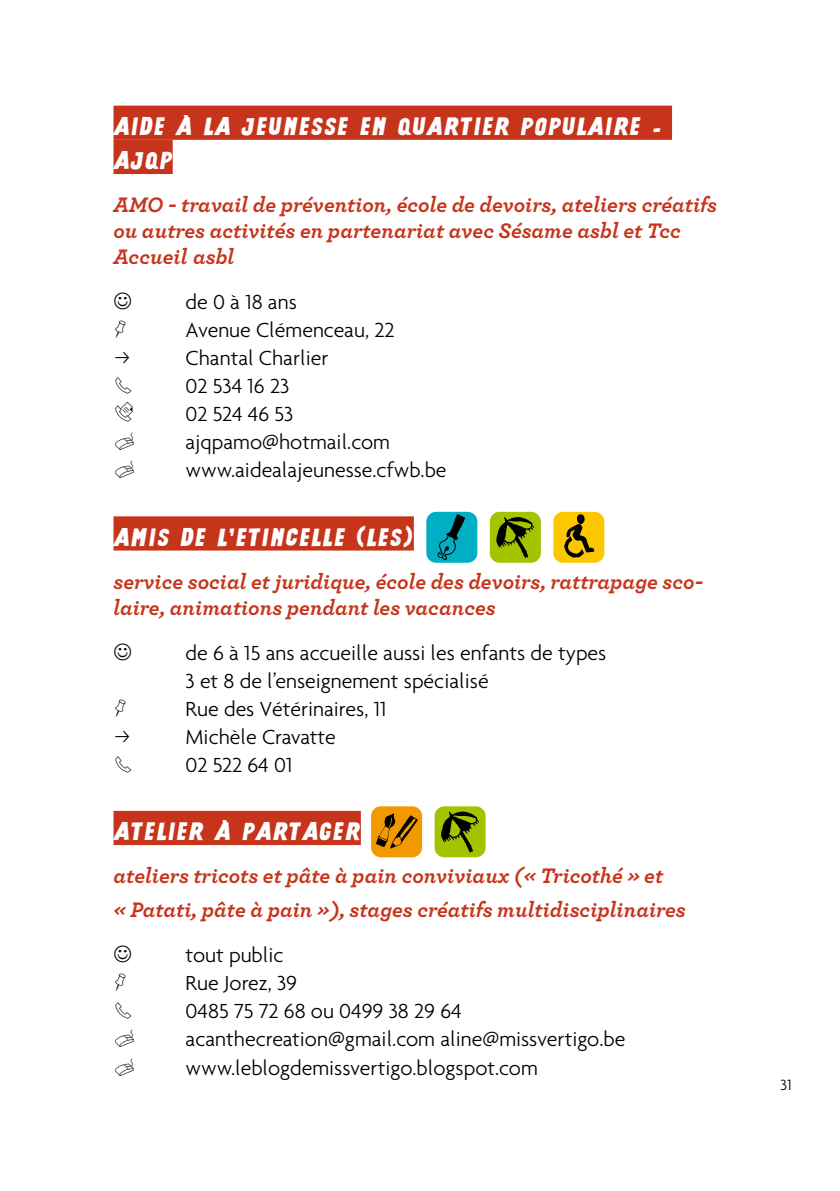
<style>
.page{position:relative;width:840px;height:1191px;background:#fff}
.page>*{position:absolute;margin:0;border:0;box-sizing:border-box;transform-origin:0 0}
.t1{font:28px/34.2px "Crickx NB";color:#fff}
.t2{font:300 22px/28px "Agenda";color:#000}
.t3{font:italic 700 22px/26px "Archer";color:#c6351b}
.t4{font:300 16px "Agenda";color:#000}
</style>
<div class="page">
<div style="left:113px;top:106px;width:558px;height:34px;background:#c6351b"></div>
<div style="left:113px;top:140px;width:60px;height:34px;background:#c6351b"></div>
<div style="left:113px;top:516px;width:300px;height:34px;background:#c6351b"></div>
<div style="left:113px;top:811px;width:247px;height:34px;background:#c6351b"></div>
<div style="left:426px;top:512px;width:51px;height:51px;background:#00afc4;border-radius:10px"></div>
<svg style="left:437px;top:514px;width:28px;height:46px"></svg>
<div style="left:489px;top:512px;width:51px;height:51px;background:#a4c400;border-radius:10px"></div>
<svg style="left:496px;top:517px;width:38px;height:41px"></svg>
<div style="left:553px;top:512px;width:51px;height:51px;background:#fdc700;border-radius:10px"></div>
<svg style="left:564px;top:514px;width:30px;height:44px"></svg>
<div style="left:371px;top:806px;width:51px;height:51px;background:#f39900;border-radius:10px"></div>
<svg style="left:376px;top:813px;width:42px;height:35px"></svg>
<div style="left:434px;top:806px;width:51px;height:51px;background:#a4c400;border-radius:10px"></div>
<svg style="left:441px;top:811px;width:37px;height:41px"></svg>
<p class="t1" style="left:113px;top:109px;width:549px">AIDE À LA JEUNESSE EN QUARTIER POPULAIRE -<br>AJQP</p>
<p class="t3" style="left:113px;top:190px;width:604px">AMO - travail de prévention, école de devoirs, ateliers créatifs ou autres activités en partenariat avec Sésame asbl et Tcc<br>Accueil asbl</p>
<p class="t2" style="left:185px;top:288px;width:210px">de 0 à 18 ans<br>Avenue Clémenceau, 22<br>Chantal Charlier</p>
<p class="t2" style="left:185px;top:372px;width:262px;text-indent:-72px">✓ 02 534 16 23<br>02 524 46 53 ajqpamo@hotmail.com www.aidealajeunesse.cfwb.be</p>
<p class="t1" style="left:113px;top:520px;width:302px">AMIS DE L’ETINCELLE (LES)</p>
<p class="t3" style="left:113px;top:566px;width:591px">service social et juridique, école des devoirs, rattrapage sco&shy;laire, animations pendant les vacances</p>
<p class="t2" style="left:185px;top:638px;width:422px">de 6 à 15 ans accueille aussi les enfants de types<br>3 et 8 de l’enseignement spécialisé<br>Rue des Vétérinaires, 11<br>Michèle Cravatte</p>
<p class="t2" style="left:113px;top:750px;width:180px">✓ 02 522 64 01</p>
<p class="t1" style="left:113px;top:814px;width:249px">ATELIER À PARTAGER</p>
<p class="t3" style="left:113px;top:857px;width:573px;line-height:34.2px">ateliers tricots et pâte à pain conviviaux (« Tricothé » et<br>« Patati, pâte à pain »), stages créatifs multidisciplinaires</p>
<p class="t2" style="left:185px;top:941px;width:113px">tout public<br>Rue Jorez, 39</p>
<p class="t2" style="left:185px;top:997px;width:441px;text-indent:-72px">✓ 0485 75 72 68 ou 0499 38 29 64 acanthecreation@gmail.com aline@missvertigo.be www.leblogdemissvertigo.blogspot.com</p>
<p class="t4" style="left:780px;top:1075px;width:13px">31</p>
</div>
